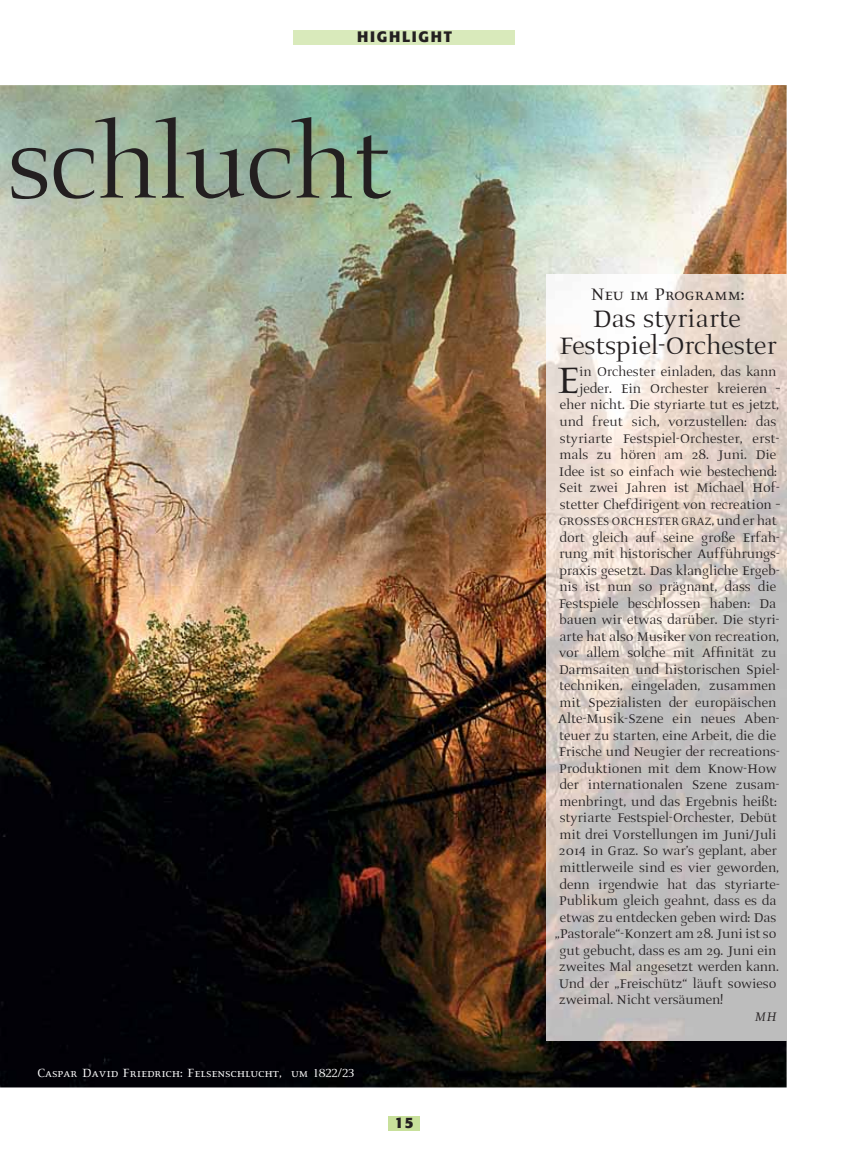
<style>
.page{position:relative;width:851px;height:1149px;background:#fff}
.page>*{position:absolute;margin:0;border:0;box-sizing:border-box;transform-origin:0 0}
.t1{font:119.4px "Styriarte Prospera II";letter-spacing:-.01em;color:#231f20}
.t2{font:46.35px "Styriarte Prospera II";color:#231f20}
.t3{font:30px/27px "Styriarte Prospera II";color:#231f20;text-align:center}
.t4{font:21px "Styriarte Prospera II Small Caps";color:#231f20}
.t5{font:15.75px/16.5px "Styriarte Prospera II";color:#231f20;text-align:right}
.t6{font:italic 15.75px "Styriarte Prospera II";color:#231f20}
.t7{font:15px "Styriarte Prospera II Small Caps";color:#fff}
.t8{font:700 15px "Styriarte Formata";letter-spacing:.115em;color:#231f20}
.t9{font:13.5px "Styriarte Prospera II";color:#231f20}
.t10{font:5.25px "Styriarte Formata";letter-spacing:.065em;color:#231f20;scale:.85 1}
.s1{font-size:15.75px}
</style>
<div class="page">
<img style="left:0;top:85px;width:786px;height:1002px">
<div style="left:388px;top:1115px;width:31px;height:15px;background:#c8e09b"></div>
<div style="left:293px;top:30px;width:221px;height:15px;background:#d9eabb"></div>
<img style="left:546px;top:274px;width:240px;height:766px">
<p class="t8" style="left:357px;top:31px;width:96px">HIGHLIGHT</p>
<h1 class="t1" style="left:7px;top:110px;width:384px">schlucht</h1>
<p class="t7" style="left:37px;top:1062px;width:318px">Caspar David Friedrich: Felsenschlucht, um 1822/23</p>
<p class="t8" style="left:394px;top:1116px;width:20px">15</p>
<h3 class="t4" style="left:591px;top:280px;width:155px">Neu im Programm:</h3>
<h3 class="t3" style="left:558px;top:307px;width:220px">Das styriarte<br>Festspiel-Orchester</h3>
<h2 class="t2" style="left:556px;top:359px;width:24px">E</h2>
<p class="t5" style="left:558px;top:365px;width:223px">in Orchester einladen, das kann jeder. Ein Orchester kreieren – eher nicht. Die styriarte tut es jetzt, und freut sich, vorzustellen: das styriarte Festspiel-Orchester, erst&shy;mals zu hören am 28. Juni. Die Idee ist so einfach wie bestechend:<br>Seit zwei Jahren ist Michael Hof&shy;stetter Chefdirigent von recreation –</p>
<p class="t9" style="left:558px;top:515px;width:219px">GROSSES ORCHESTER GRAZ<span class="s1">, und er hat</span></p>
<p class="t5" style="left:559px;top:530px;width:221px">dort gleich auf seine große Erfah-</p>
<p class="t5" style="left:559px;top:546px;width:222px">rung mit historischer Aufführungs-</p>
<p class="t5" style="left:559px;top:563px;width:221px">praxis gesetzt. Das klangliche Ergeb-</p>
<p class="t5" style="left:559px;top:579px;width:218px">nis ist nun so prägnant, dass die</p>
<p class="t5" style="left:558px;top:596px;width:219px">Festspiele beschlossen haben: Da</p>
<p class="t5" style="left:559px;top:612px;width:222px">bauen wir etwas darüber. Die styri-</p>
<p class="t5" style="left:559px;top:629px;width:221px">arte hat also Musiker von recreation,</p>
<p class="t5" style="left:559px;top:645px;width:219px">vor allem solche mit Affinität zu</p>
<p class="t5" style="left:558px;top:662px;width:222px">Darmsaiten und historischen Spiel-</p>
<p class="t5" style="left:559px;top:678px;width:218px">techniken, eingeladen, zusammen</p>
<p class="t5" style="left:559px;top:695px;width:218px">mit Spezialisten der europäischen</p>
<p class="t5" style="left:558px;top:711px;width:222px">Alte-Musik-Szene ein neues Aben-</p>
<p class="t5" style="left:559px;top:728px;width:218px">teuer zu starten, eine Arbeit, die die</p>
<p class="t5" style="left:558px;top:744px;width:222px">Frische und Neugier der recreations-</p>
<p class="t5" style="left:558px;top:761px;width:220px">Produktionen mit dem Know-How</p>
<p class="t5" style="left:559px;top:777px;width:221px">der internationalen Szene zusam-</p>
<p class="t5" style="left:559px;top:794px;width:219px">menbringt, und das Ergebnis heißt:</p>
<p class="t5" style="left:559px;top:810px;width:218px">styriarte Festspiel-Orchester, Debüt</p>
<p class="t5" style="left:559px;top:827px;width:219px">mit drei Vorstellungen im Juni/Juli</p>
<p class="t5" style="left:558px;top:843px;width:219px">2014 in Graz. So war’s geplant, aber</p>
<p class="t5" style="left:559px;top:860px;width:221px">mittlerweile sind es vier geworden,</p>
<p class="t5" style="left:559px;top:877px;width:221px">denn irgendwie hat das styriarte-</p>
<p class="t5" style="left:558px;top:893px;width:219px">Publikum gleich geahnt, dass es da</p>
<p class="t5" style="left:559px;top:910px;width:218px">etwas zu entdecken geben wird: Das</p>
<p class="t5" style="left:554px;top:926px;width:223px">„Pastorale“-Konzert am 28. Juni ist so</p>
<p class="t5" style="left:559px;top:943px;width:218px">gut gebucht, dass es am 29. Juni ein</p>
<p class="t5" style="left:559px;top:959px;width:221px">zweites Mal angesetzt werden kann.</p>
<p class="t5" style="left:558px;top:976px;width:219px">Und der „Freischütz“ läuft sowieso</p>
<p class="t5" style="left:559px;top:992px;width:165px">zweimal. Nicht versäumen!</p>
<p class="t6" style="left:754px;top:1008px;width:24px">MH</p>
<p class="t10" style="left:767px;top:514px;width:56px;rotate:-90deg">WERNER KMETITSCH</p>
</div>
